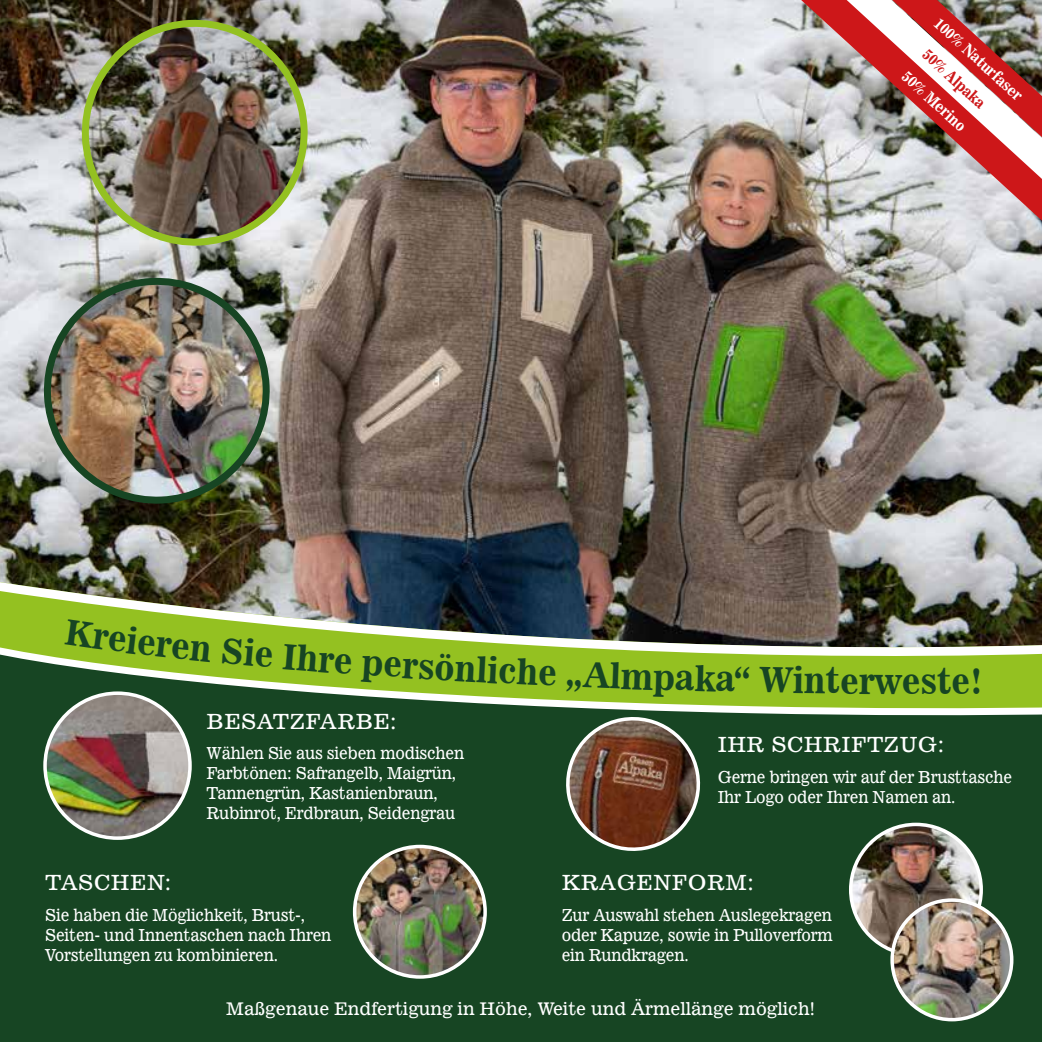
<style>
.page{position:relative;width:1042px;height:1042px;background:#fff}
.page>*{position:absolute;margin:0;border:0;box-sizing:border-box;transform-origin:0 0}
.t1{font:35px "News 701 BT Bold A";letter-spacing:-.005em;color:#174523;scale:.93 1}
.t2{font:35px "News 701 BT Bold A";letter-spacing:-.005em;color:#174523;scale:.94 1}
.t3{font:21px "News 701 BT Roman A";letter-spacing:.025em;color:#fff}
.t4{font:17.5px "News 701 BT Roman A";color:#fff}
.t5{font:16.62px/19.9px "News 701 BT Roman A";letter-spacing:-.01em;color:#fff;scale:.92 1}
.t6{font:15.75px "News 706 BT Bold C";color:#fff;scale:.9 1}
.t7{font:15.75px "News 706 BT Bold C";color:#cd1719;scale:.9 1}
</style>
<div class="page">
<img style="left:0;top:0;width:1042px;height:638px">
<svg style="left:0;top:638px;width:1042px;height:404px;background:#305c2b"></svg>
<svg style="left:801px;top:0;width:241px;height:221px;background:#c08f8d"></svg>
<img style="left:43px;top:277px;width:227px;height:230px">
<img style="left:81px;top:19px;width:227px;height:230px">
<img style="left:45px;top:693px;width:145px;height:145px;border-radius:72px">
<div style="left:43px;top:691px;width:149px;height:149px;border:4px solid #fff;border-radius:50%"></div>
<img style="left:355px;top:846px;width:130px;height:131px;border-radius:65px">
<div style="left:353px;top:845px;width:134px;height:133px;border:4px solid #fff;border-radius:50%"></div>
<img style="left:562px;top:713px;width:141px;height:141px">
<img style="left:851px;top:824px;width:130px;height:131px;border-radius:65px">
<div style="left:849px;top:822px;width:134px;height:134px;border:4px solid #fff;border-radius:50%"></div>
<img style="left:892px;top:903px;width:119px;height:116px">
<div style="left:890px;top:898px;width:123px;height:123px;border:4px solid #fff;border-radius:50%"></div>
<div style="left:65px;top:619px;width:147px;height:43px;background:#94c121"></div>
<p class="t6" style="left:943px;top:13px;width:128px;rotate:43deg">100% Naturfaser</p>
<p class="t7" style="left:932px;top:45px;width:89px;rotate:43deg">50% Alpaka</p>
<p class="t6" style="left:911px;top:66px;width:91px;rotate:43deg">50% Merino</p>
<h1 class="t1" style="left:222px;top:629px;width:107px;rotate:5deg">Sie Ih</h1>
<h1 class="t1" style="left:320px;top:637px;width:109px;rotate:4deg">re per</h1>
<h1 class="t2" style="left:419px;top:644px;width:150px;rotate:3deg">sönliche</h1>
<h1 class="t1" style="left:567px;top:652px;width:163px;rotate:2deg">„Almpak</h1>
<h1 class="t2" style="left:716px;top:657px;width:154px;rotate:1deg">a“ Winte</h1>
<h1 class="t1" style="left:859px;top:660px;width:135px">rweste!</h1>
<p class="t3" style="left:207px;top:708px;width:191px">BESATZFARBE:</p>
<p class="t5" style="left:207px;top:743px;width:281px">Wählen Sie aus sieben modischen<br>Farbtönen: Safrangelb, Maigrün,<br>Tannengrün, Kastanienbraun,<br>Rubinrot, Erdbraun, Seidengrau</p>
<p class="t3" style="left:718px;top:732px;width:228px">IHR SCHRIFTZUG:</p>
<p class="t5" style="left:718px;top:767px;width:322px">Gerne bringen wir auf der Brusttasche<br>Ihr Logo oder Ihren Namen an.</p>
<p class="t3" style="left:45px;top:870px;width:127px">TASCHEN:</p>
<p class="t5" style="left:45px;top:905px;width:312px">Sie haben die Möglichkeit, Brust-,<br>Seiten- und Innentaschen nach Ihren<br>Vorstellungen zu kombinieren.</p>
<p class="t3" style="left:562px;top:870px;width:194px">KRAGENFORM:</p>
<p class="t5" style="left:562px;top:904px;width:296px;text-align:justify">Zur Auswahl stehen Auslegekragen oder Kapuze, sowie in Pulloverform ein Rundkragen.</p>
<p class="t4" style="left:226px;top:998px;width:591px">Maßgenaue Endfertigung in Höhe, Weite und Ärmellänge möglich!</p>
</div>
